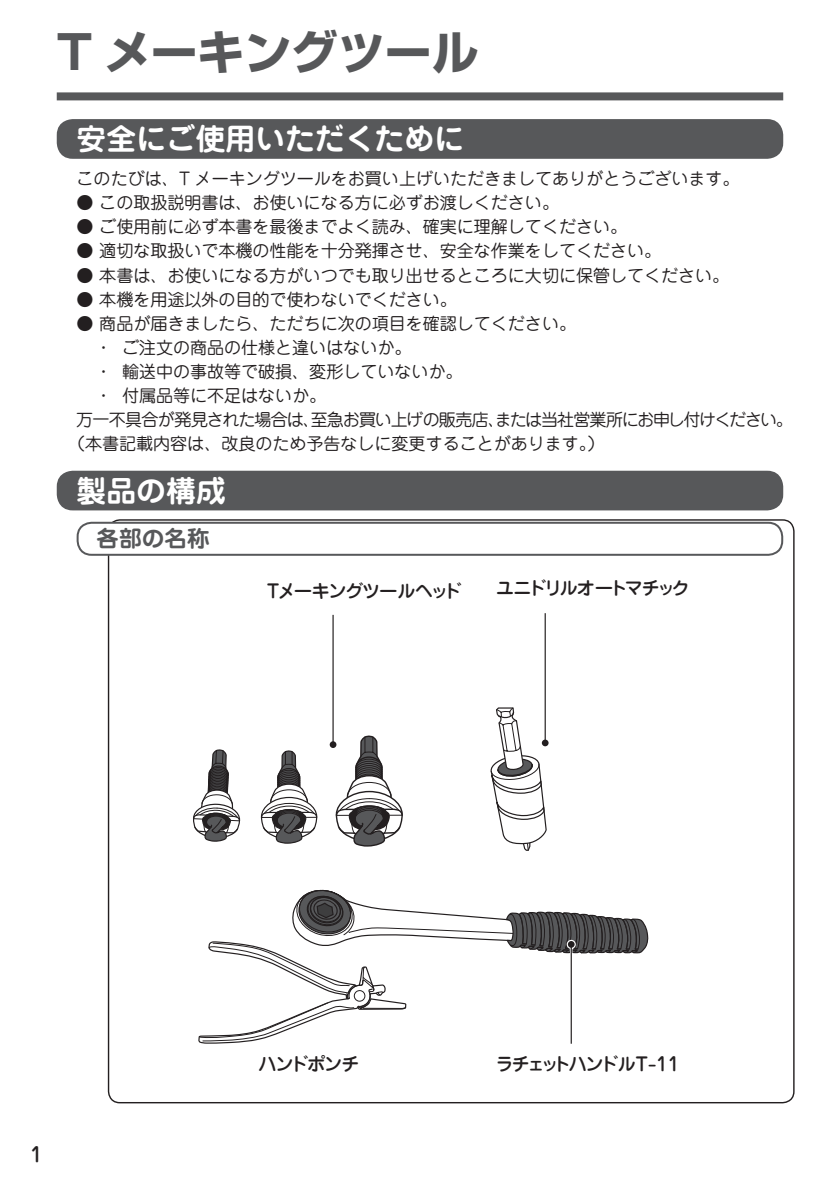
<style>
.page{position:relative;width:840px;height:1191px;background:#fff}
.page>*{position:absolute;margin:0;border:0;box-sizing:border-box;transform-origin:0 0}
.t1{font:700 46.8px "Shin Go Pro";color:#57585a}
.t2{font:700 29.8px "Jun 501 Pro";color:#fff}
.t3{font:700 22.6px "Jun 501 Pro";color:#57585a}
.t4{font:500 19.8px "Jun 34 Pro";color:#231f20}
.t5{font:18.6px "Jun 34 Pro Medium 90 msp RKSJ H";letter-spacing:-.15em;color:#231f20}
.t6{font:18.6px "Jun 34 Pro Medium 90 msp RKSJ H";letter-spacing:-.09em;color:#231f20}
.t7{font:18.6px "Jun 34 Pro Medium 90 msp RKSJ H";letter-spacing:-.165em;color:#231f20}
.t8{font:18.6px "Jun 34 Pro Medium 90 msp RKSJ H";letter-spacing:-.11em;color:#231f20}
.t9{font:17px "Jun 201 Pro";color:#231f20}
.t10{font:17px "Jun 201 Pro";letter-spacing:-.065em;color:#231f20}
</style>
<div class="page">
<div style="left:57px;top:92px;width:725px;height:8px;background:#57585a"></div>
<div style="left:57px;top:119px;width:725px;height:40px;background:#57585a;border-radius:16px"></div>
<div style="left:57px;top:471px;width:725px;height:39px;background:#57585a;border-radius:16px"></div>
<svg style="left:193px;top:613px;width:455px;height:431px"></svg>
<hr style="left:544px;top:613px;width:1px;height:130px;background:#231f20">
<svg style="left:541px;top:739px;width:7px;height:7px"></svg>
<div style="left:77px;top:522px;width:705px;height:34px;border:2px solid #57585a;border-radius:14px"></div>
<h1 class="t1" style="left:57px;top:15px;width:423px">T メーキングツール</h1>
<h2 class="t2" style="left:77px;top:115px;width:388px">安全にご使用いただくために</h2>
<p class="t9" style="left:77px;top:165px;width:664px">このたびは、T メーキングツールをお買い上げいただきましてありがとうございます。</p>
<p class="t9" style="left:77px;top:189px;width:483px">● この取扱説明書は、お使いになる方に必ずお渡しください。</p>
<p class="t9" style="left:77px;top:213px;width:551px">● ご使用前に必ず本書を最後までよく読み、確実に理解してください。</p>
<p class="t9" style="left:77px;top:237px;width:585px">● 適切な取扱いで本機の性能を十分発揮させ、安全な作業をしてください。</p>
<p class="t9" style="left:77px;top:262px;width:653px">● 本書は、お使いになる方がいつでも取り出せるところに大切に保管してください。</p>
<p class="t9" style="left:77px;top:286px;width:381px">● 本機を用途以外の目的で使わないでください。</p>
<p class="t9" style="left:77px;top:310px;width:500px">● 商品が届きましたら、ただちに次の項目を確認してください。</p>
<p class="t9" style="left:95px;top:334px;width:318px">・ ご注文の商品の仕様と違いはないか。</p>
<p class="t9" style="left:95px;top:358px;width:369px">・ 輸送中の事故等で破損、変形していないか。</p>
<p class="t9" style="left:95px;top:382px;width:233px">・ 付属品等に不足はないか。</p>
<p class="t10" style="left:76px;top:406px;width:717px">万一不具合が発見された場合は、至急お買い上げの販売店、または当社営業所にお申し付けください。</p>
<p class="t9" style="left:68px;top:430px;width:537px">（本書記載内容は、改良のため予告なしに変更することがあります。）</p>
<h2 class="t2" style="left:77px;top:467px;width:150px">製品の構成</h2>
<h3 class="t3" style="left:96px;top:521px;width:115px">各部の名称</h3>
<p class="t6" style="left:266px;top:576px;width:197px">Tメーキングツールヘッド</p>
<p class="t7" style="left:495px;top:573px;width:196px">ユニドリルオートマチック</p>
<p class="t4" style="left:31px;top:1138px;width:14px">1</p>
<p class="t8" style="left:258px;top:1049px;width:103px">ハンドポンチ</p>
<p class="t5" style="left:495px;top:1049px;width:186px">ラチェットハンドルT-11</p>
</div>
